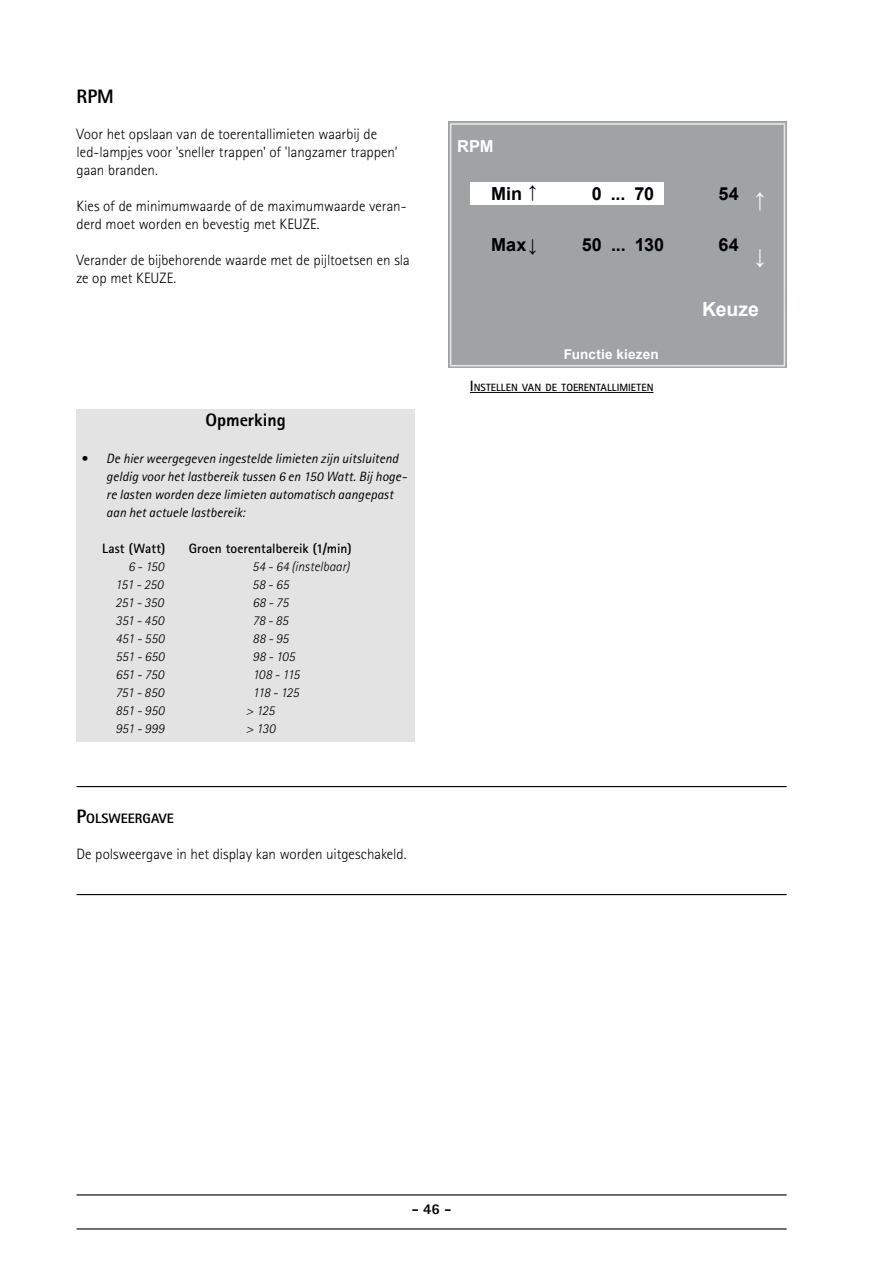
<style>
.page{position:relative;width:893px;height:1263px;background:#fff}
.page>*{position:absolute;margin:0;border:0;box-sizing:border-box;transform-origin:0 0}
.t1{font:700 21px "Arial";color:#fff}
.t2{font:700 19.5px "Arial";color:#fff}
.t3{font:800 19.5px "Rotis Sans Serif Pro";color:#000}
.t4{font:700 18px "Arial";letter-spacing:.005em;color:#000}
.t5{font:800 18px "Rotis Sans Serif Pro";letter-spacing:-.005em;color:#000}
.t6{font:700 16.5px "Arial";color:#fff}
.t7{font:300 15px/18px "Rotis Sans Serif Pro";color:#000}
.t8{font:800 15px "Rotis Sans Serif Pro";color:#000}
.t9{font:800 13.65px "Rotis Sans Serif Pro";letter-spacing:-.005em;color:#000}
.t10{font:italic 13.5px/18px "Rotis Sans Serif Pro";color:#000}
.t11{font:italic 300 13.5px "Rotis Sans Serif Pro";letter-spacing:.005em;color:#000}
.t12{font:700 13.5px "Rotis Sans Serif Pro";letter-spacing:.005em;color:#000}
.t13{font:700 13.5px "Arial";letter-spacing:.015em;color:#fff}
.t14{font:700 10.5px "Rotis Sans Serif Pro";letter-spacing:.005em;color:#000}
.s1{font-size:19.5px}
.s2{font-size:15px}
</style>
<div class="page">
<hr style="left:77px;top:1194px;width:710px;height:1px;background:#000">
<hr style="left:77px;top:1228px;width:710px;height:1px;background:#000">
<div style="left:449px;top:121px;width:338px;height:246px;background:#9fa3a4"></div>
<div style="left:470px;top:182px;width:194px;height:23px;background:#fff"></div>
<hr style="left:470px;top:392px;width:183px;height:1px;background:#000">
<div style="left:77px;top:409px;width:338px;height:333px;background:#e3e3e3"></div>
<hr style="left:77px;top:786px;width:710px;height:1px;background:#000">
<hr style="left:77px;top:894px;width:710px;height:1px;background:#000">
<h2 class="t3" style="left:77px;top:84px;width:13px">RPM</h2>
<p class="t7" style="left:77px;top:125px;width:322px">Voor het opslaan van de toerentallimieten waarbij de led-lampjes voor 'sneller trappen' of 'langzamer trappen' gaan branden.</p>
<p class="t7" style="left:77px;top:197px;width:332px">Kies of de minimumwaarde of de maximumwaarde veran&shy;derd moet worden en bevestig met KEUZE.</p>
<p class="t7" style="left:77px;top:251px;width:335px">Verander de bijbehorende waarde met de pijltoetsen en sla ze op met KEUZE.</p>
<p class="t5" style="left:205px;top:408px;width:82px">Opmerking</p>
<p class="t10" style="left:106px;top:450px;width:302px;text-indent:-26px">• De hier weergegeven ingestelde limieten zijn uitsluitend geldig voor het lastbereik tussen 6 en 150 Watt. Bij hoge&shy;re lasten worden deze limieten automatisch aangepast aan het actuele lastbereik:</p>
<p class="t12" style="left:102px;top:540px;width:65px">Last (Watt)</p>
<p class="t12" style="left:189px;top:540px;width:164px">Groen toerentalbereik (1/min)</p>
<p class="t11" style="left:128px;top:559px;width:37px">6 - 150</p>
<p class="t11" style="left:252px;top:559px;width:99px">54 - 64 (instelbaar)</p>
<p class="t11" style="left:115px;top:577px;width:49px">151 - 250</p>
<p class="t11" style="left:252px;top:577px;width:38px">58 - 65</p>
<p class="t11" style="left:115px;top:595px;width:50px">251 - 350</p>
<p class="t11" style="left:252px;top:595px;width:38px">68 - 75</p>
<p class="t11" style="left:115px;top:613px;width:50px">351 - 450</p>
<p class="t11" style="left:252px;top:613px;width:38px">78 - 85</p>
<p class="t11" style="left:115px;top:631px;width:50px">451 - 550</p>
<p class="t11" style="left:252px;top:631px;width:38px">88 - 95</p>
<p class="t11" style="left:115px;top:649px;width:51px">551 - 650</p>
<p class="t11" style="left:252px;top:649px;width:44px">98 - 105</p>
<p class="t11" style="left:115px;top:667px;width:50px">651 - 750</p>
<p class="t11" style="left:252px;top:667px;width:49px">108 - 115</p>
<p class="t11" style="left:115px;top:685px;width:50px">751 - 850</p>
<p class="t11" style="left:252px;top:685px;width:48px">118 - 125</p>
<p class="t11" style="left:115px;top:703px;width:50px">851 - 950</p>
<p class="t11" style="left:246px;top:703px;width:30px">&gt; 125</p>
<p class="t11" style="left:115px;top:721px;width:51px">951 - 999</p>
<p class="t11" style="left:246px;top:721px;width:31px">&gt; 130</p>
<p class="t9" style="left:77px;top:810px;width:99px"><span class="s1">P</span>OLSWEERGAVE</p>
<p class="t7" style="left:77px;top:845px;width:332px">De polsweergave in het display kan worden uitgeschakeld.</p>
<p class="t6" style="left:457px;top:135px;width:38px">RPM</p>
<p class="t4" style="left:491px;top:181px;width:47px">Min ↑</p>
<p class="t4" style="left:592px;top:181px;width:64px">0 ... 70</p>
<p class="t4" style="left:719px;top:181px;width:22px">54</p>
<p class="t4" style="left:491px;top:232px;width:47px">Max↓</p>
<p class="t4" style="left:582px;top:232px;width:84px">50 ... 130</p>
<p class="t4" style="left:719px;top:232px;width:22px">64</p>
<h1 class="t1" style="left:755px;top:184px;width:12px">↑</h1>
<h1 class="t1" style="left:755px;top:241px;width:12px">↓</h1>
<p class="t13" style="left:564px;top:345px;width:96px">Functie kiezen</p>
<p class="t14" style="left:470px;top:381px;width:185px"><span class="s2">I</span> NSTELLEN VAN DE TOERENTALLIMIETEN</p>
<h2 class="t2" style="left:702px;top:296px;width:59px">Keuze</h2>
<p class="t8" style="left:412px;top:1199px;width:41px">- 46 -</p>
</div>
